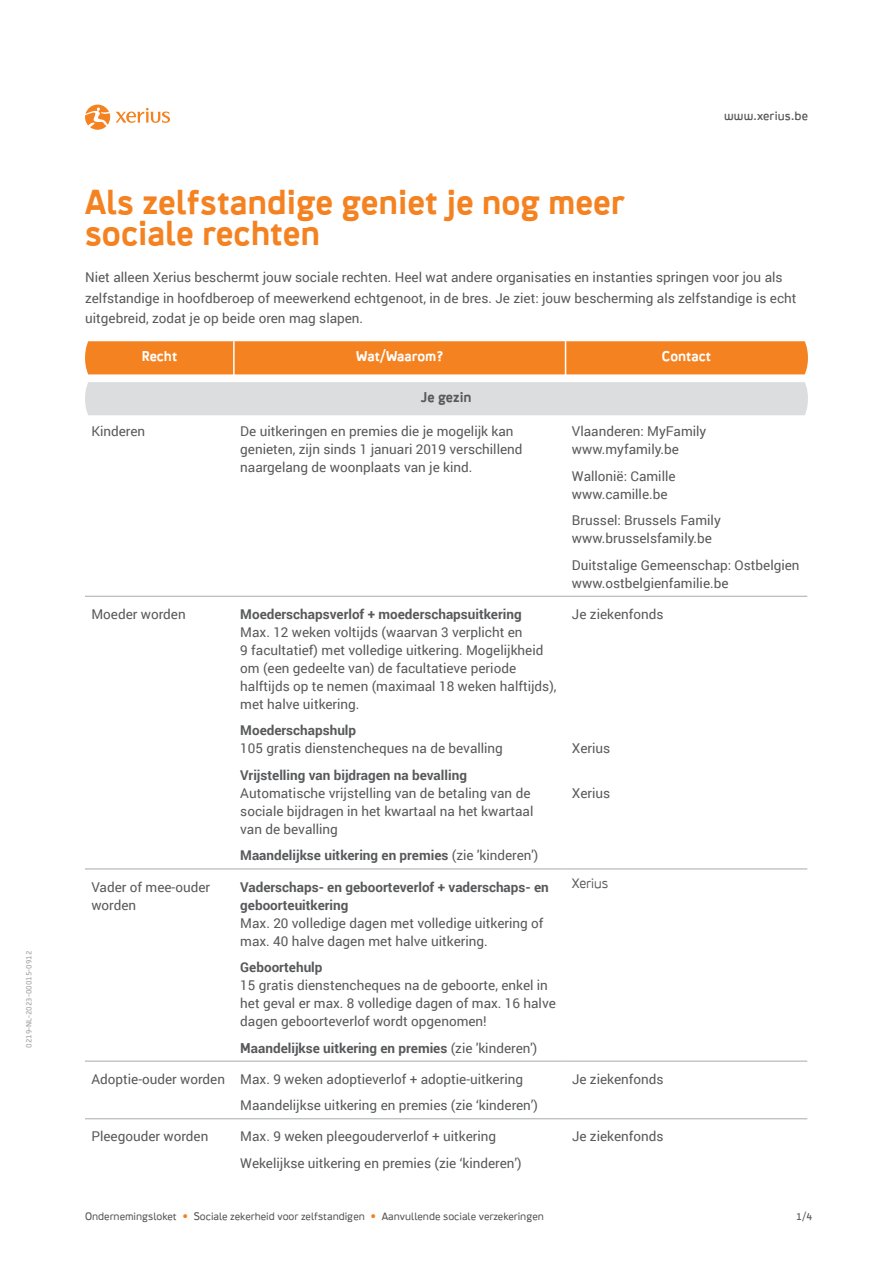
<style>
.page{position:relative;width:893px;height:1263px;background:#fff}
.page>*{position:absolute;margin:0;border:0;box-sizing:border-box;transform-origin:0 0}
.t1{font:33px/31.5px "Crank 8 Plus Two";color:#f58220}
.t2{font:13.5px/18px "Roboto";color:#58595b}
.t3{font:700 13.5px/18px "Roboto";color:#58595b}
.t4{font:13.5px "Crank 8 Plus Two";color:#fff}
.t5{font:13.5px "Crank 8 Plus Two";color:#58595b}
.t6{font:13.5px "Crank 8 Minus Two";color:#58595b}
.t7{font:12px "Crank 8";letter-spacing:.01em;color:#58595b}
.t8{font:10.5px "Crank 8 Minus One";color:#58595b}
.t9{font:9.75px "Crank 8";color:#58595b}
.t10{font:7.5px "Crank 8";color:#a7a9ac}
.s1{font-weight:400}
.s2{font-family:"Crank 8 Plus Two";font-weight:400}
.s3{font-size:19.5px;color:#f58220}
</style>
<div class="page">
<svg style="left:85px;top:105px;width:25px;height:25px"></svg>
<svg style="left:116px;top:108px;width:54px;height:15px"></svg>
<div style="left:85px;top:341px;width:723px;height:33px;background:#f58220"></div>
<div style="left:85px;top:382px;width:723px;height:33px;background:#dcddde"></div>
<hr style="left:233px;top:341px;width:2px;height:38px;background:#fff">
<hr style="left:565px;top:341px;width:1px;height:38px;background:#fff">
<hr style="left:85px;top:596px;width:149px;height:1px;background:#a7a9ac">
<hr style="left:234px;top:596px;width:332px;height:1px;background:#a7a9ac">
<hr style="left:566px;top:596px;width:241px;height:1px;background:#a7a9ac">
<hr style="left:85px;top:868px;width:149px;height:1px;background:#a7a9ac">
<hr style="left:234px;top:868px;width:332px;height:1px;background:#a7a9ac">
<hr style="left:566px;top:868px;width:241px;height:1px;background:#a7a9ac">
<hr style="left:85px;top:1061px;width:149px;height:1px;background:#a7a9ac">
<hr style="left:234px;top:1061px;width:332px;height:1px;background:#a7a9ac">
<hr style="left:566px;top:1061px;width:241px;height:1px;background:#a7a9ac">
<hr style="left:85px;top:1118px;width:149px;height:1px;background:#a7a9ac">
<hr style="left:234px;top:1118px;width:332px;height:1px;background:#a7a9ac">
<hr style="left:566px;top:1118px;width:241px;height:1px;background:#a7a9ac">
<p class="t10" style="left:24px;top:1048px;width:99px;rotate:-90deg">0219-NL-2023-00015-0912</p>
<p class="t7" style="left:724px;top:108px;width:85px">www.xerius.be</p>
<h1 class="t1" style="left:85px;top:185px;width:541px">Als zelfstandige geniet je nog meer sociale rechten</h1>
<p class="t2" style="left:85px;top:267px;width:713px;line-height:20.2px">Niet alleen Xerius beschermt jouw sociale rechten. Heel wat andere organisaties en instanties springen voor jou als zelfstandige in hoofdberoep of meewerkend echtgenoot, in de bres. Je ziet: jouw bescherming als zelfstandige is echt uitgebreid, zodat je op beide oren mag slapen.</p>
<p class="t4" style="left:142px;top:347px;width:37px">Recht</p>
<p class="t4" style="left:356px;top:347px;width:88px">Wat/Waarom?</p>
<p class="t4" style="left:662px;top:347px;width:50px">Contact</p>
<p class="t5" style="left:421px;top:389px;width:52px">Je gezin</p>
<p class="t2" style="left:91px;top:422px;width:55px">Kinderen</p>
<p class="t2" style="left:240px;top:422px;width:284px">De uitkeringen en premies die je mogelijk kan genieten, zijn sinds 1 januari 2019 verschillend naargelang de woonplaats van je kind.</p>
<p class="t2" style="left:572px;top:422px;width:136px">Vlaanderen: MyFamily www.myfamily.be</p>
<p class="t2" style="left:572px;top:466px;width:105px">Wallonië: Camille www.camille.be</p>
<p class="t2" style="left:572px;top:511px;width:150px">Brussel: Brussels Family www.brusselsfamily.be</p>
<p class="t2" style="left:572px;top:555px;width:229px">Duitstalige Gemeenschap: Ostbelgien www.ostbelgienfamilie.be</p>
<p class="t2" style="left:91px;top:604px;width:96px">Moeder worden</p>
<p class="t3" style="left:240px;top:604px;width:283px">Moederschapsverlof + moederschapsuitkering</p>
<p class="t2" style="left:240px;top:622px;width:318px">Max. 12 weken voltijds (waarvan 3 verplicht en<br>9 facultatief) met volledige uitkering. Mogelijkheid om (een gedeelte van) de facultatieve periode halftijds op te nemen (maximaal 18 weken halftijds), met halve uitkering.</p>
<p class="t3" style="left:240px;top:721px;width:117px">Moederschapshulp</p>
<p class="t2" style="left:240px;top:739px;width:264px">105 gratis dienstencheques na de bevalling</p>
<p class="t3" style="left:240px;top:765px;width:228px">Vrijstelling van bijdragen na bevalling</p>
<p class="t2" style="left:240px;top:783px;width:295px">Automatische vrijstelling van de betaling van de sociale bijdragen in het kwartaal na het kwartaal van de bevalling</p>
<p class="t3" style="left:240px;top:846px;width:300px">Maandelijkse uitkering en premies <span class="s1">(zie 'kinderen')</span></p>
<p class="t2" style="left:91px;top:877px;width:120px">Vader of mee-ouder worden</p>
<p class="t3" style="left:240px;top:877px;width:310px">Vaderschaps- en geboorteverlof + vaderschaps- en geboorteuitkering</p>
<p class="t2" style="left:240px;top:913px;width:305px">Max. 20 volledige dagen met volledige uitkering of max. 40 halve dagen met halve uitkering.</p>
<p class="t3" style="left:240px;top:958px;width:84px">Geboortehulp</p>
<p class="t2" style="left:240px;top:976px;width:317px">15 gratis dienstencheques na de geboorte, enkel in het geval er max. 8 volledige dagen of max. 16 halve dagen geboorteverlof wordt opgenomen!</p>
<p class="t3" style="left:240px;top:1038px;width:298px"><span class="s2">M</span>aandelijkse uitkering en premies <span class="s1">(zie 'kinderen')</span></p>
<p class="t2" style="left:572px;top:604px;width:93px">Je ziekenfonds</p>
<p class="t2" style="left:572px;top:739px;width:40px">Xerius</p>
<p class="t2" style="left:572px;top:783px;width:40px">Xerius</p>
<p class="t6" style="left:572px;top:875px;width:38px">Xerius</p>
<p class="t2" style="left:240px;top:1065px;width:299px;line-height:26.5px;text-indent:-149px">Adoptie-ouder worden Max. 9 weken adoptieverlof + adoptie-uitkering<br>Maandelijkse uitkering en premies (zie ‘kinderen’)</p>
<p class="t2" style="left:572px;top:1069px;width:93px">Je ziekenfonds</p>
<p class="t2" style="left:91px;top:1127px;width:119px">Pleegouder worden</p>
<p class="t2" style="left:240px;top:1123px;width:283px;line-height:26.5px">Max. 9 weken pleegouderverlof + uitkering<br>Wekelijkse uitkering en premies (zie ‘kinderen’)</p>
<p class="t2" style="left:572px;top:1127px;width:93px">Je ziekenfonds</p>
<p class="t8" style="left:85px;top:1210px;width:460px">Ondernemingsloket <span class="s3">•</span> Sociale zekerheid voor zelfstandigen <span class="s3">•</span> Aanvullende sociale verzekeringen</p>
<p class="t9" style="left:796px;top:1211px;width:17px">1/4</p>
</div>
